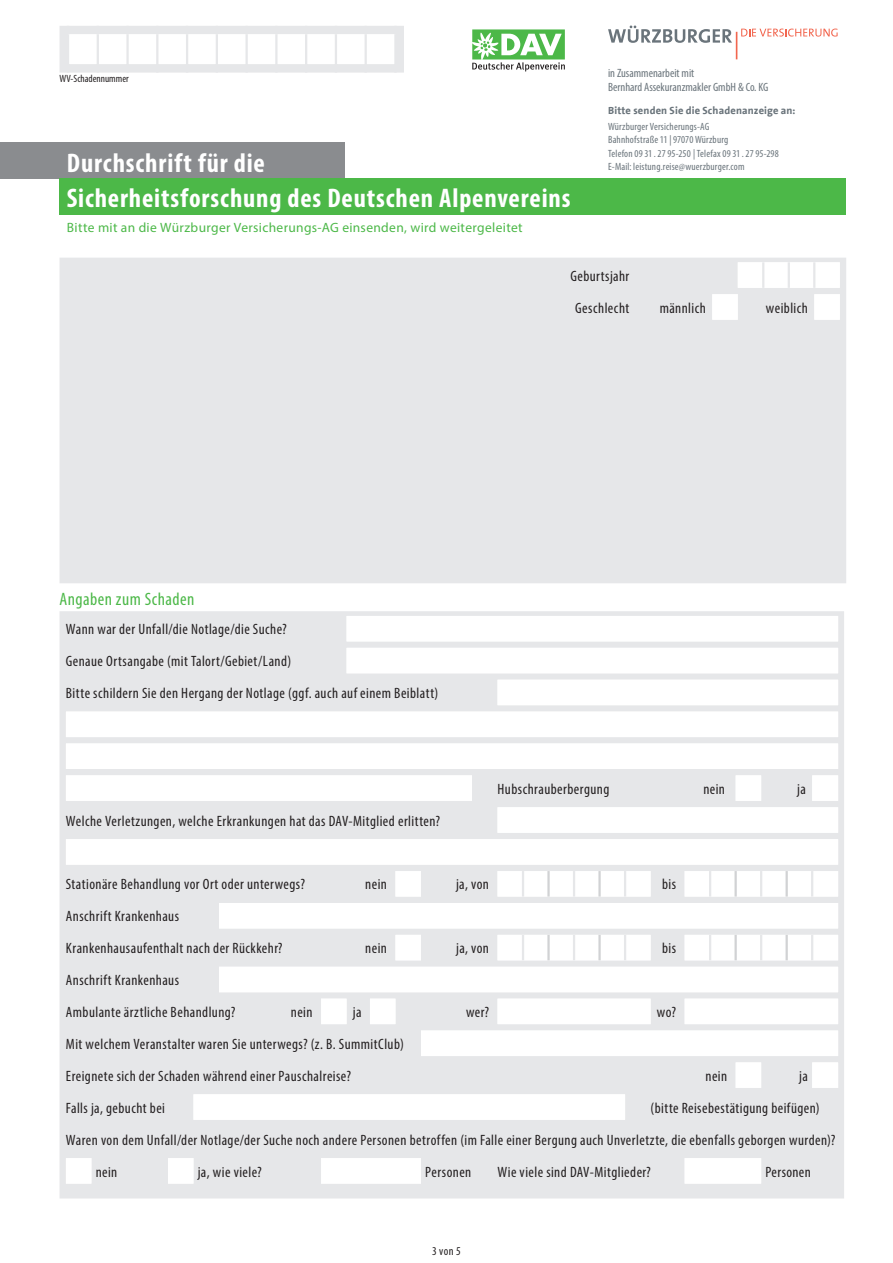
<style>
.page{position:relative;width:893px;height:1263px;background:#fff}
.page>*{position:absolute;margin:0;border:0;box-sizing:border-box;transform-origin:0 0}
.t1{font:700 condensed 27px/35.1px "Myriad Pro";letter-spacing:.03em;color:#fff}
.t2{font:condensed 18px "Myriad Pro";letter-spacing:.025em;color:#4cb848}
.t3{font:condensed 15px/32px "Myriad Pro";letter-spacing:.03em;color:#231f20}
.t4{font:13.5px "Myriad Pro";letter-spacing:.025em;color:#4cb848}
.t5{font:condensed 12px/14.2px "Myriad Pro";color:#6a747b}
.t6{font:condensed 12px "Myriad Pro";color:#231f20}
.t7{font:condensed 10.5px/13.5px "Myriad Pro";letter-spacing:.015em;color:#6a747b}
.t8{font:700 10.5px "The Sans Office Unicode";letter-spacing:.015em;color:#6a747b}
.t9{font:condensed 10.5px "Myriad Pro";color:#231f20}
</style>
<div class="page">
<div style="left:0;top:142px;width:344px;height:37px;background:#8a8c8f"></div>
<div style="left:60px;top:179px;width:786px;height:36px;background:#4cb848"></div>
<div style="left:60px;top:258px;width:786px;height:325px;background:#e6e7e9"></div>
<svg style="left:712px;top:262px;width:128px;height:58px"></svg>
<hr style="left:216px;top:326px;width:2px;height:26px;background:#e6e7e9">
<hr style="left:241px;top:326px;width:2px;height:26px;background:#e6e7e9">
<hr style="left:267px;top:326px;width:2px;height:26px;background:#e6e7e9">
<hr style="left:292px;top:326px;width:3px;height:26px;background:#e6e7e9">
<hr style="left:318px;top:326px;width:2px;height:26px;background:#e6e7e9">
<hr style="left:762px;top:262px;width:2px;height:26px;background:#e6e7e9">
<hr style="left:788px;top:262px;width:2px;height:26px;background:#e6e7e9">
<hr style="left:813px;top:262px;width:2px;height:26px;background:#e6e7e9">
<svg style="left:472px;top:29px;width:93px;height:43px"></svg>
<svg style="left:608px;top:26px;width:229px;height:33px"></svg>
<svg style="left:60px;top:26px;width:344px;height:47px"></svg>
<div style="left:60px;top:611px;width:784px;height:587px;background:#e6e7e9"></div>
<svg style="left:66px;top:616px;width:772px;height:567px;fill:#e6e7e9"></svg>
<hr style="left:522px;top:871px;width:2px;height:25px;background:#e6e7e9">
<hr style="left:573px;top:871px;width:2px;height:25px;background:#e6e7e9">
<hr style="left:624px;top:871px;width:2px;height:25px;background:#e6e7e9">
<hr style="left:709px;top:871px;width:2px;height:25px;background:#e6e7e9">
<hr style="left:760px;top:871px;width:2px;height:25px;background:#e6e7e9">
<hr style="left:811px;top:871px;width:2px;height:25px;background:#e6e7e9">
<hr style="left:522px;top:935px;width:2px;height:25px;background:#e6e7e9">
<hr style="left:573px;top:935px;width:2px;height:25px;background:#e6e7e9">
<hr style="left:624px;top:935px;width:2px;height:25px;background:#e6e7e9">
<hr style="left:709px;top:935px;width:2px;height:25px;background:#e6e7e9">
<hr style="left:760px;top:935px;width:2px;height:25px;background:#e6e7e9">
<hr style="left:811px;top:935px;width:2px;height:25px;background:#e6e7e9">
<hr style="left:547px;top:871px;width:3px;height:25px;background:#d1d2d4">
<hr style="left:734px;top:871px;width:3px;height:25px;background:#d1d2d4">
<hr style="left:547px;top:935px;width:3px;height:25px;background:#d1d2d4">
<hr style="left:734px;top:935px;width:3px;height:25px;background:#d1d2d4">
<hr style="left:598px;top:871px;width:3px;height:25px;background:#d1d2d4">
<hr style="left:785px;top:871px;width:3px;height:25px;background:#d1d2d4">
<hr style="left:598px;top:935px;width:3px;height:25px;background:#d1d2d4">
<hr style="left:785px;top:935px;width:3px;height:25px;background:#d1d2d4">
<p class="t9" style="left:60px;top:72px;width:71px">WV-Schadennummer</p>
<h1 class="t1" style="left:67px;top:145px;width:505px">Durchschrift für die<br>Sicherheitsforschung des Deutschen Alpenvereins</h1>
<p class="t4" style="left:67px;top:219px;width:457px">Bitte mit an die Würzburger Versicherungs-AG einsenden, wird weitergeleitet</p>
<p class="t5" style="left:608px;top:66px;width:162px">in Zusammenarbeit mit<br>Bernhard Assekuranzmakler GmbH &amp; Co. KG</p>
<p class="t8" style="left:608px;top:105px;width:189px">Bitte senden Sie die Schadenanzeige an:</p>
<p class="t7" style="left:608px;top:119px;width:172px">Würzburger Versicherungs-AG<br>Bahnhofstraße 11 | 97070 Würzburg<br>Telefon 09 31 . 27 95-250 | Telefax 09 31 . 27 95-298<br>E-Mail: leistung.reise@wuerzburger.com</p>
<p class="t3" style="left:570px;top:260px;width:60px;text-align:center">Geburtsjahr<br>Geschlecht</p>
<p class="t3" style="left:660px;top:291px;width:48px">männlich</p>
<p class="t3" style="left:766px;top:291px;width:43px">weiblich</p>
<p class="t2" style="left:60px;top:588px;width:136px">Angaben zum Schaden</p>
<p class="t3" style="left:66px;top:613px;width:374px">Wann war der Unfall/die Notlage/die Suche?<br>Genaue Ortsangabe (mit Talort/Gebiet/Land)<br>Bitte schildern Sie den Hergang der Notlage (ggf. auch auf einem Beiblatt)</p>
<p class="t3" style="left:66px;top:804px;width:376px">Welche Verletzungen, welche Erkrankungen hat das DAV-Mitglied erlitten?</p>
<p class="t3" style="left:497px;top:773px;width:113px">Hubschrauberbergung</p>
<p class="t3" style="left:703px;top:773px;width:23px">nein</p>
<p class="t3" style="left:797px;top:773px;width:10px">ja</p>
<p class="t3" style="left:66px;top:868px;width:241px">Stationäre Behandlung vor Ort oder unterwegs?</p>
<p class="t3" style="left:365px;top:868px;width:23px">nein</p>
<p class="t3" style="left:456px;top:868px;width:34px">ja, von</p>
<p class="t3" style="left:662px;top:868px;width:15px">bis</p>
<p class="t3" style="left:66px;top:900px;width:218px">Anschrift Krankenhaus<br>Krankenhausaufenthalt nach der Rückkehr?</p>
<p class="t3" style="left:365px;top:932px;width:23px">nein</p>
<p class="t3" style="left:456px;top:932px;width:34px">ja, von</p>
<p class="t3" style="left:662px;top:932px;width:15px">bis</p>
<p class="t3" style="left:66px;top:964px;width:171px">Anschrift Krankenhaus<br>Ambulante ärztliche Behandlung?</p>
<p class="t3" style="left:291px;top:996px;width:23px">nein</p>
<p class="t3" style="left:353px;top:996px;width:10px">ja</p>
<p class="t3" style="left:466px;top:996px;width:24px">wer?</p>
<p class="t3" style="left:657px;top:996px;width:21px">wo?</p>
<p class="t3" style="left:66px;top:1028px;width:339px">Mit welchem Veranstalter waren Sie unterwegs? (z. B. SummitClub)<br>Ereignete sich der Schaden während einer Pauschalreise?</p>
<p class="t3" style="left:705px;top:1060px;width:23px">nein</p>
<p class="t3" style="left:799px;top:1060px;width:10px">ja</p>
<p class="t3" style="left:66px;top:1091px;width:101px">Falls ja, gebucht bei</p>
<p class="t3" style="left:651px;top:1091px;width:170px">(bitte Reisebestätigung beifügen)</p>
<p class="t3" style="left:66px;top:1123px;width:771px">Waren von dem Unfall/der Notlage/der Suche noch andere Personen betroffen (im Falle einer Bergung auch Unverletzte, die ebenfalls geborgen wurden)?</p>
<p class="t3" style="left:96px;top:1155px;width:23px">nein</p>
<p class="t3" style="left:198px;top:1155px;width:66px">ja, wie viele?</p>
<p class="t3" style="left:425px;top:1155px;width:48px">Personen</p>
<p class="t3" style="left:498px;top:1155px;width:155px">Wie viele sind DAV-Mitglieder?</p>
<p class="t3" style="left:765px;top:1155px;width:47px">Personen</p>
<p class="t6" style="left:432px;top:1244px;width:30px">3 von 5</p>
</div>
